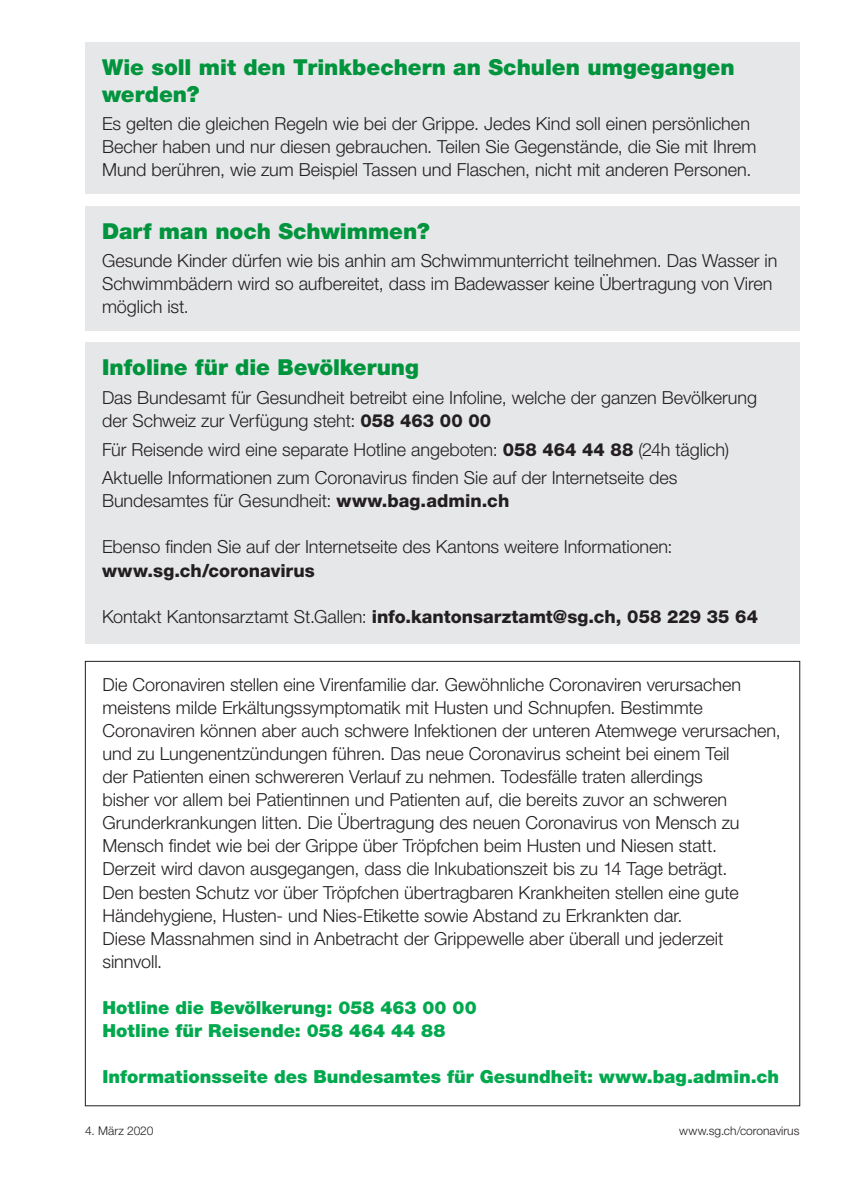
<style>
.page{position:relative;width:842px;height:1191px;background:#fff}
.page>*{position:absolute;margin:0;border:0;box-sizing:border-box;transform-origin:0 0}
.t1{font:900 22px/26.4px "Helvetica Neue LT Std";color:#00943d}
.t2{font:300 18px/23px "Helvetica Neue LT Std";letter-spacing:-.005em;color:#231f20}
.t3{font:900 18px/23px "Helvetica Neue LT Std";color:#00a84e}
.t4{font:800 18px "Helvetica Neue LT Std";color:#231f20}
.t5{font:300 12px "Helvetica Neue LT Std";color:#231f20}
.s1{font-weight:800}
.s2{font-weight:300}
</style>
<div class="page">
<div style="left:85px;top:206px;width:714px;height:125px;background:#e6e7e9"></div>
<div style="left:85px;top:343px;width:714px;height:300px;background:#e6e7e9"></div>
<div style="left:85px;top:43px;width:714px;height:151px;background:#e6e7e9"></div>
<p class="t1" style="left:102px;top:54px;width:634px">Wie soll mit den Trinkbechern an Schulen umgegangen werden?</p>
<p class="t2" style="left:102px;top:112px;width:656px">Es gelten die gleichen Regeln wie bei der Grippe. Jedes Kind soll einen persönlichen<br>Becher haben und nur diesen gebrauchen. Teilen Sie Gegenstände, die Sie mit Ihrem<br>Mund berühren, wie zum Beispiel Tassen und Flaschen, nicht mit anderen Personen.</p>
<p class="t1" style="left:102px;top:217px;width:329px">Darf man noch Schwimmen?</p>
<p class="t2" style="left:102px;top:249px;width:677px">Gesunde Kinder dürfen wie bis anhin am Schwimmunterricht teilnehmen. Das Wasser in<br>Schwimmbädern wird so aufbereitet, dass im Badewasser keine Übertragung von Viren möglich ist.</p>
<p class="t1" style="left:102px;top:354px;width:319px">Infoline für die Bevölkerung</p>
<p class="t2" style="left:102px;top:386px;width:656px">Das Bundesamt für Gesundheit betreibt eine Infoline, welche der ganzen Bevölkerung der Schweiz zur Verfügung steht: <span class="s1">058 463 00 00</span></p>
<p class="t2" style="left:102px;top:434px;width:628px;line-height:28.7px">Für Reisende wird eine separate Hotline angeboten: <span class="s1">058 464 44 88</span> (24h täglich)<br>Aktuelle Informationen zum Coronavirus finden Sie auf der Internetseite des</p>
<p class="t2" style="left:102px;top:489px;width:409px">Bundesamtes für Gesundheit: <span class="s1">www.bag.admin.ch</span></p>
<p class="t2" style="left:102px;top:535px;width:572px">Ebenso finden Sie auf der Internetseite des Kantons weitere Informationen:</p>
<p class="t4" style="left:102px;top:559px;width:214px">www.sg.ch/coronavirus</p>
<p class="t4" style="left:102px;top:605px;width:657px"><span class="s2">Kontakt Kantonsarztamt St.Gallen:</span> info.kantonsarztamt@sg.ch, 058 229 35 64</p>
<p class="t2" style="left:102px;top:673px;width:680px">Die Coronaviren stellen eine Virenfamilie dar. Gewöhnliche Coronaviren verursachen meistens milde Erkältungssymptomatik mit Husten und Schnupfen. Bestimmte Coronaviren können aber auch schwere Infektionen der unteren Atemwege verursachen, und zu Lungenentzündungen führen. Das neue Coronavirus scheint bei einem Teil<br>der Patienten einen schwereren Verlauf zu nehmen. Todesfälle traten allerdings<br>bisher vor allem bei Patientinnen und Patienten auf, die bereits zuvor an schweren Grunderkrankungen litten. Die Übertragung des neuen Coronavirus von Mensch zu Mensch findet wie bei der Grippe über Tröpfchen beim Husten und Niesen statt.<br>Derzeit wird davon ausgegangen, dass die Inkubationszeit bis zu 14 Tage beträgt.<br>Den besten Schutz vor über Tröpfchen übertragbaren Krankheiten stellen eine gute Händehygiene, Husten- und Nies-Etikette sowie Abstand zu Erkrankten dar.<br>Diese Massnahmen sind in Anbetracht der Grippewelle aber überall und jederzeit sinnvoll.</p>
<p class="t3" style="left:102px;top:995px;width:376px">Hotline die Bevölkerung: 058 463 00 00<br>Hotline für Reisende: 058 464 44 88</p>
<p class="t3" style="left:102px;top:1064px;width:678px">Informationsseite des Bundesamtes für Gesundheit: www.bag.admin.ch</p>
<p class="t5" style="left:85px;top:1123px;width:70px">4. März 2020</p>
<p class="t5" style="left:679px;top:1123px;width:122px">www.sg.ch/coronavirus</p>
</div>
